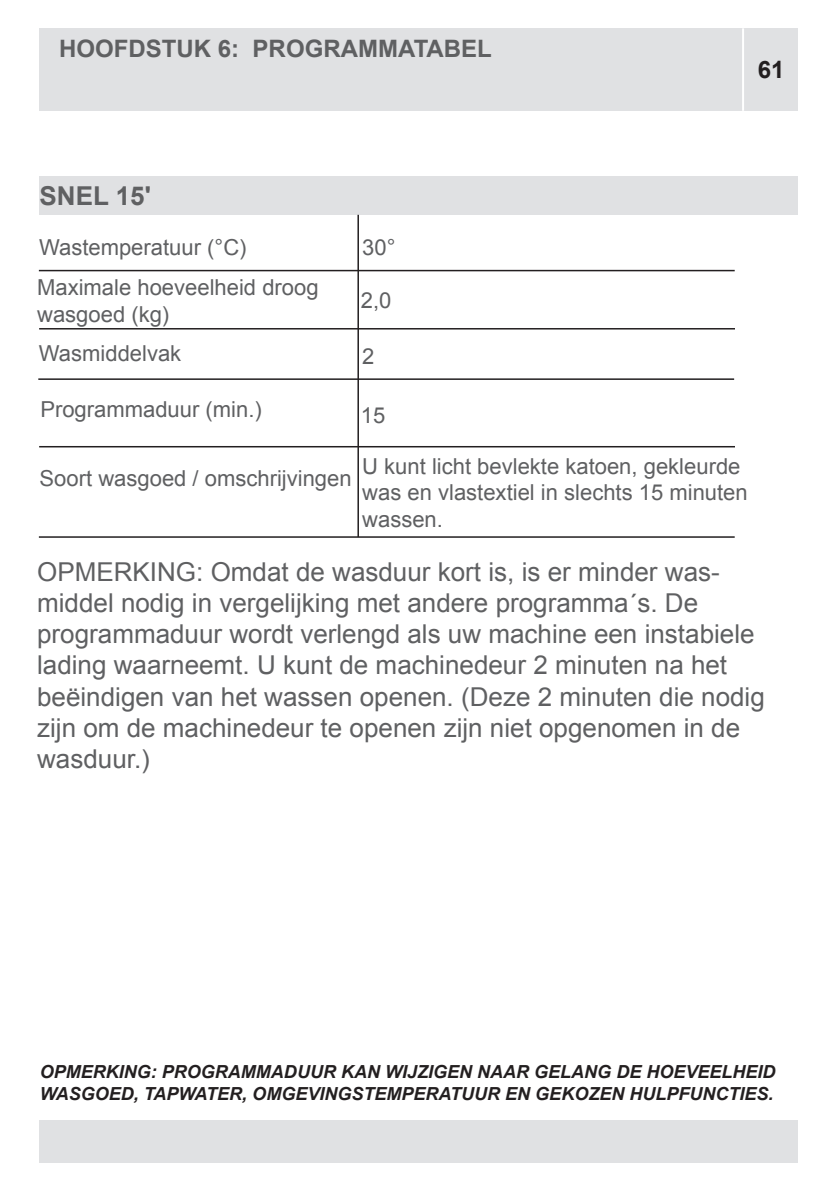
<style>
.page{position:relative;width:840px;height:1191px;background:#fff}
.page>*{position:absolute;margin:0;border:0;box-sizing:border-box;transform-origin:0 0}
.t1{font:26px/31.2px "Arial";color:#5f6062}
.t2{font:700 26px "Arial";color:#5f6062}
.t3{font:700 24px "Arial";color:#5f6062}
.t4{font:700 24px "Arial";color:#231f20}
.t5{font:22px/26.4px "Arial";color:#5f6062}
.t6{font:italic 700 18px/21.6px "Arial";color:#231f20}
</style>
<div class="page">
<div style="left:40px;top:1120px;width:757px;height:42px;background:#e0e1e3"></div>
<div style="left:40px;top:28px;width:757px;height:83px;background:#e0e1e3"></div>
<hr style="left:741px;top:28px;width:2px;height:83px;background:#fff">
<div style="left:40px;top:177px;width:757px;height:38px;background:#e0e1e3"></div>
<hr style="left:357px;top:215px;width:2px;height:322px;background:#231f20">
<hr style="left:39px;top:270px;width:695px;height:1px;background:#231f20">
<hr style="left:39px;top:328px;width:695px;height:1px;background:#231f20">
<hr style="left:38px;top:378px;width:695px;height:2px;background:#231f20">
<hr style="left:39px;top:446px;width:695px;height:1px;background:#231f20">
<hr style="left:39px;top:536px;width:695px;height:2px;background:#231f20">
<p class="t3" style="left:59px;top:33px;width:434px">HOOFDSTUK 6: PROGRAMMATABEL</p>
<p class="t4" style="left:757px;top:54px;width:28px">61</p>
<p class="t2" style="left:40px;top:179px;width:113px">SNEL 15'</p>
<p class="t5" style="left:37px;top:227px;width:283px;line-height:40.6px">Wastemperatuur (°C)<br>Maximale hoeveelheid droog</p>
<p class="t5" style="left:37px;top:301px;width:134px">wasgoed (kg)</p>
<p class="t5" style="left:39px;top:340px;width:144px">Wasmiddelvak</p>
<p class="t5" style="left:362px;top:234px;width:35px">30°</p>
<p class="t5" style="left:360px;top:287px;width:32px">2,0</p>
<p class="t5" style="left:362px;top:343px;width:14px">2</p>
<p class="t5" style="left:40px;top:396px;width:223px">Programmaduur (min.)</p>
<p class="t5" style="left:360px;top:402px;width:26px">15</p>
<p class="t5" style="left:40px;top:465px;width:313px">Soort wasgoed / omschrijvingen</p>
<p class="t5" style="left:362px;top:453px;width:387px">U kunt licht bevlekte katoen, gekleurde was en vlastextiel in slechts 15 minuten wassen.</p>
<p class="t1" style="left:37px;top:556px;width:728px">OPMERKING: Omdat de wasduur kort is, is er minder was&shy;middel nodig in vergelijking met andere programma´s. De programmaduur wordt verlengd als uw machine een instabiele lading waarneemt. U kunt de machinedeur 2 minuten na het beëindigen van het wassen openen. (Deze 2 minuten die nodig zijn om de machinedeur te openen zijn niet opgenomen in de wasduur.)</p>
<p class="t6" style="left:40px;top:1061px;width:737px">OPMERKING: PROGRAMMADUUR KAN WIJZIGEN NAAR GELANG DE HOEVEELHEID<br>WASGOED, TAPWATER, OMGEVINGSTEMPERATUUR EN GEKOZEN HULPFUNCTIES.</p>
</div>
